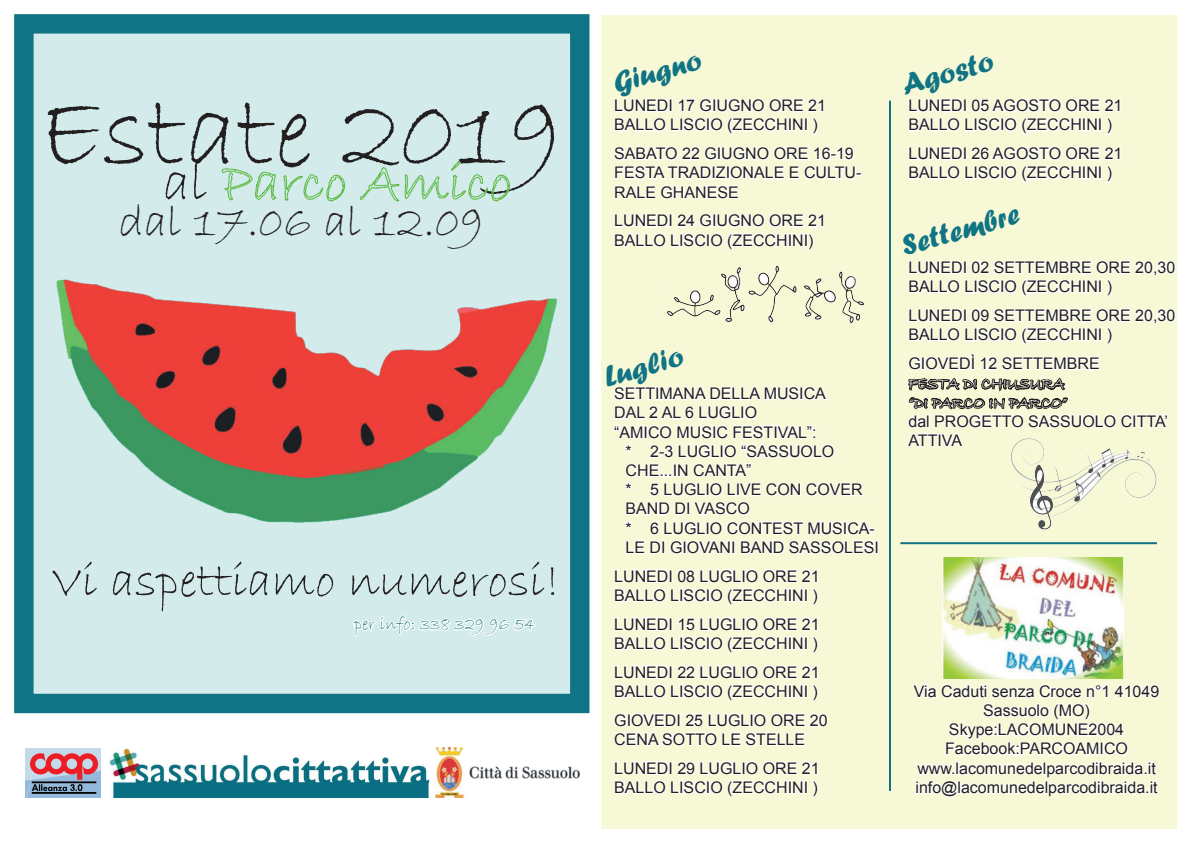
<style>
.page{position:relative;width:1191px;height:842px;background:#fff}
.page>*{position:absolute;margin:0;border:0;box-sizing:border-box;transform-origin:0 0}
.t1{font:106px "Bradley Hand ITC";color:#231f20}
.t2{font:56px "Bradley Hand ITC";color:#231f20}
.t3{font:50px "Bradley Hand ITC";color:#231f20}
.t4{font:47px "Bradley Hand ITC";color:#231f20}
.t5{font:30px "Forte";color:#107484}
.t6{font:18px "Bradley Hand ITC";color:#107484}
.t7{font:16px/19.2px "Arial";color:#231f20}
.t8{font:16px/19.2px "Bradley Hand ITC";color:#fff}
</style>
<div class="page">
<div style="left:24px;top:24px;width:556px;height:679px;background:#d3eceb"></div>
<div style="left:14px;top:14px;width:575px;height:699px;border:19px solid #107484"></div>
<div style="left:601px;top:15px;width:575px;height:813px;background:#f7f8d5"></div>
<img style="left:109px;top:748px;width:320px;height:49px">
<svg style="left:221px;top:168px;width:125px;height:34px"></svg>
<svg style="left:359px;top:161px;width:152px;height:41px"></svg>
<svg style="left:352px;top:615px;width:183px;height:21px"></svg>
<img style="left:26px;top:748px;width:74px;height:49px">
<img style="left:435px;top:748px;width:145px;height:49px">
<svg style="left:614px;top:98px;width:248px;height:101px"></svg>
<svg style="left:614px;top:214px;width:210px;height:36px"></svg>
<svg style="left:913px;top:684px;width:247px;height:113px"></svg>
<svg style="left:908px;top:98px;width:213px;height:85px"></svg>
<svg style="left:907px;top:251px;width:270px;height:201px"></svg>
<svg style="left:614px;top:386px;width:262px;height:169px"></svg>
<div style="left:875px;top:540px;width:3px;height:14px;border:2px solid #fff"></div>
<svg style="left:614px;top:569px;width:205px;height:36px"></svg>
<svg style="left:614px;top:617px;width:205px;height:36px"></svg>
<svg style="left:614px;top:665px;width:205px;height:36px"></svg>
<svg style="left:614px;top:713px;width:214px;height:33px"></svg>
<svg style="left:614px;top:761px;width:205px;height:36px"></svg>
<img style="left:14px;top:274px;width:575px;height:260px">
<hr style="left:889px;top:101px;width:2px;height:690px;background:#107484">
<hr style="left:900px;top:542px;width:257px;height:2px;background:#107484">
<img style="left:942px;top:557px;width:181px;height:122px">
<img style="left:667px;top:265px;width:197px;height:58px">
<img style="left:1001px;top:433px;width:161px;height:97px">
<h1 class="t1" style="left:39px;top:65px;width:526px">Estate 2019</h1>
<h2 class="t2" style="left:163px;top:147px;width:46px">al</h2>
<h3 class="t4" style="left:118px;top:191px;width:367px">dal 17.06 al 12.09</h3>
<h3 class="t3" style="left:51px;top:549px;width:510px">Vi aspettiamo numerosi!</h3>
<p class="t6" style="left:354px;top:613px;width:183px">per info: 338 329 96 54</p>
<h3 class="t5" style="left:609px;top:67px;width:92px;rotate:-16deg">Giugno</h3>
<h3 class="t5" style="left:897px;top:69px;width:96px;rotate:-16deg">Agosto</h3>
<p class="t7" style="left:614px;top:96px;width:213px">LUNEDI 17 GIUGNO ORE 21<br>BALLO LISCIO (ZECCHINI )</p>
<p class="t7" style="left:614px;top:144px;width:249px">SABATO 22 GIUGNO ORE 16-19<br>FESTA TRADIZIONALE E CULTU-<br>RALE GHANESE</p>
<p class="t7" style="left:614px;top:211px;width:213px">LUNEDI 24 GIUGNO ORE 21<br>BALLO LISCIO (ZECCHINI)</p>
<p class="t7" style="left:908px;top:96px;width:216px">LUNEDI 05 AGOSTO ORE 21<br>BALLO LISCIO (ZECCHINI )</p>
<p class="t7" style="left:908px;top:144px;width:216px">LUNEDI 26 AGOSTO ORE 21<br>BALLO LISCIO (ZECCHINI )</p>
<h3 class="t5" style="left:897px;top:229px;width:123px;rotate:-16deg">Settembre</h3>
<h3 class="t5" style="left:599px;top:361px;width:83px;rotate:-16deg">Luglio</h3>
<p class="t7" style="left:614px;top:384px;width:213px">SETTIMANA DELLA MUSICA</p>
<p class="t7" style="left:614px;top:403px;width:144px">DAL 2 AL 6 LUGLIO</p>
<p class="t7" style="left:614px;top:423px;width:204px">“AMICO MUSIC FESTIVAL”:</p>
<p class="t7" style="left:625px;top:442px;width:210px">* 2-3 LUGLIO “SASSUOLO</p>
<p class="t7" style="left:625px;top:461px;width:127px">CHE...IN CANTA”</p>
<p class="t7" style="left:625px;top:480px;width:239px">* 5 LUGLIO LIVE CON COVER</p>
<p class="t7" style="left:625px;top:499px;width:126px">BAND DI VASCO</p>
<p class="t7" style="left:625px;top:519px;width:251px">* 6 LUGLIO CONTEST MUSICA-</p>
<p class="t7" style="left:625px;top:538px;width:255px">LE DI GIOVANI BAND SASSOLESI</p>
<p class="t7" style="left:614px;top:567px;width:207px">LUNEDI 08 LUGLIO ORE 21<br>BALLO LISCIO (ZECCHINI )</p>
<p class="t7" style="left:614px;top:615px;width:207px">LUNEDI 15 LUGLIO ORE 21<br>BALLO LISCIO (ZECCHINI )</p>
<p class="t7" style="left:614px;top:663px;width:207px">LUNEDI 22 LUGLIO ORE 21<br>BALLO LISCIO (ZECCHINI )</p>
<p class="t7" style="left:614px;top:711px;width:215px">GIOVEDI 25 LUGLIO ORE 20<br>CENA SOTTO LE STELLE</p>
<p class="t7" style="left:614px;top:759px;width:207px">LUNEDI 29 LUGLIO ORE 21<br>BALLO LISCIO (ZECCHINI )</p>
<p class="t7" style="left:908px;top:258px;width:268px">LUNEDI 02 SETTEMBRE ORE 20,30<br>BALLO LISCIO (ZECCHINI )</p>
<p class="t7" style="left:908px;top:306px;width:268px">LUNEDI 09 SETTEMBRE ORE 20,30<br>BALLO LISCIO (ZECCHINI )</p>
<p class="t7" style="left:908px;top:354px;width:193px">GIOVEDÌ 12 SETTEMBRE</p>
<p class="t8" style="left:908px;top:374px;width:160px">FESTA DI CHIUSURA “DI PARCO IN PARCO”</p>
<p class="t7" style="left:908px;top:412px;width:261px">dal PROGETTO SASSUOLO CITTA’<br>ATTIVA</p>
<p class="t7" style="left:914px;top:682px;width:247px;text-align:center">Via Caduti senza Croce n°1 41049<br>Sassuolo (MO)<br>Skype:LACOMUNE2004<br>Facebook:PARCOAMICO www.lacomunedelparcodibraida.it info@lacomunedelparcodibraida.it</p>
</div>
